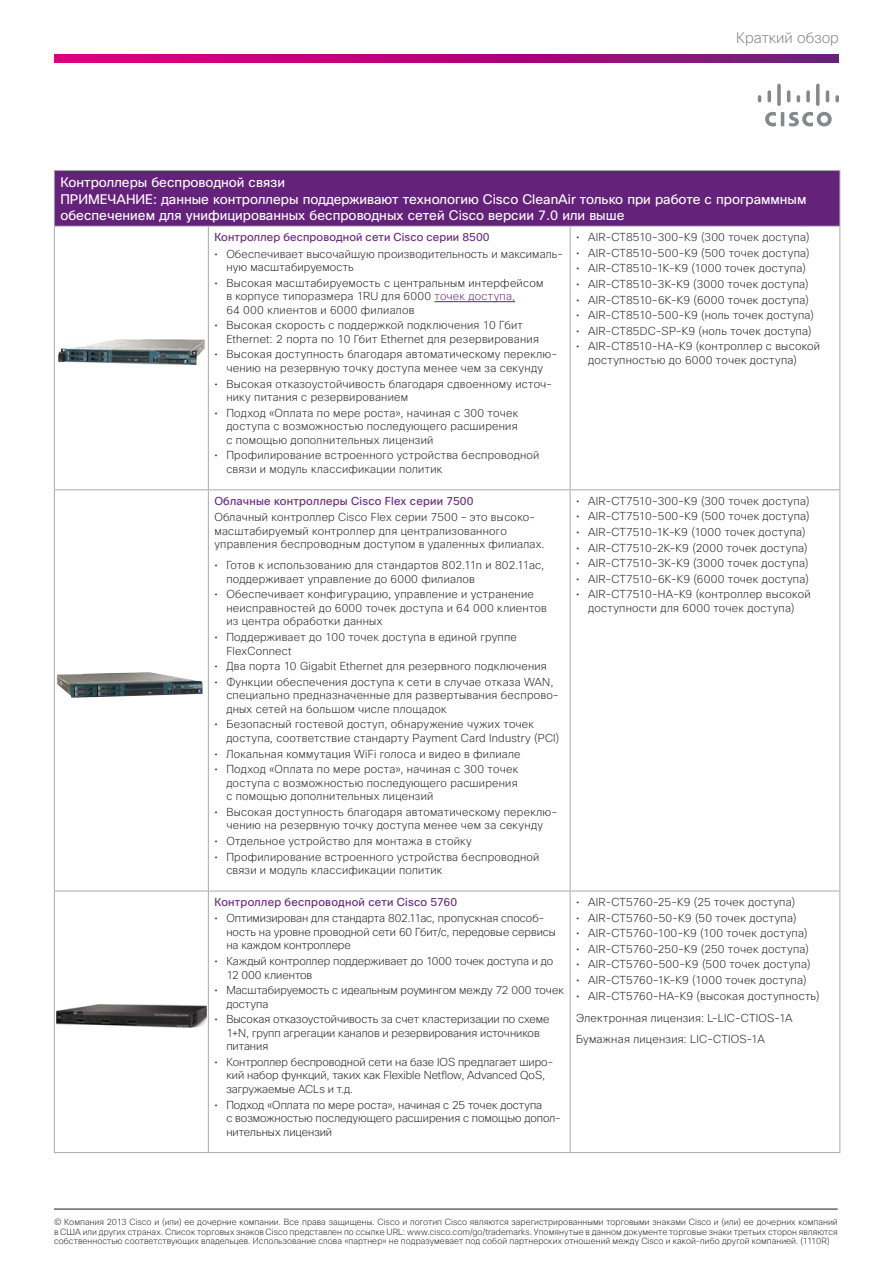
<style>
.page{position:relative;width:893px;height:1263px;background:#fff}
.page>*{position:absolute;margin:0;border:0;box-sizing:border-box;transform-origin:0 0}
.t1{font:200 15px "Cisco Sans";color:#7b7c7e}
.t2{font:13.5px/16.5px "Cisco Sans";color:#fff}
.t3{font:200 11.25px/13.5px "Cisco Sans";letter-spacing:.02em;color:#1a171c}
.t4{font:200 11.25px/13.5px "Cisco Sans";letter-spacing:-.005em;color:#1a171c}
.t5{font:11.25px "Cisco Sans";letter-spacing:.015em;color:#65227a}
.t6{font:200 8.7px/9.4px "Cisco Sans";letter-spacing:.005em;color:#1a171c;text-align:justify}
.s1{color:#65227a}
</style>
<div class="page">
<hr style="left:54px;top:1209px;width:784px;height:1px;background:#1a171c">
<svg style="left:54px;top:54px;width:785px;height:8px"></svg>
<svg style="left:758px;top:84px;width:81px;height:42px"></svg>
<div style="left:54px;top:170px;width:786px;height:56px;background:#65227a"></div>
<hr style="left:54px;top:171px;width:1px;height:55px;background:#a9aaac">
<hr style="left:839px;top:171px;width:1px;height:55px;background:#a9aaac">
<hr style="left:54px;top:170px;width:786px;height:1px;background:#a9aaac">
<hr style="left:54px;top:226px;width:1px;height:263px;background:#a9aaac">
<hr style="left:54px;top:226px;width:154px;height:1px;background:#a9aaac">
<hr style="left:208px;top:226px;width:1px;height:263px;background:#a9aaac">
<hr style="left:208px;top:226px;width:362px;height:1px;background:#a9aaac">
<hr style="left:570px;top:226px;width:1px;height:263px;background:#a9aaac">
<hr style="left:839px;top:226px;width:1px;height:263px;background:#a9aaac">
<hr style="left:570px;top:226px;width:270px;height:1px;background:#a9aaac">
<hr style="left:54px;top:1152px;width:786px;height:1px;background:#a9aaac">
<hr style="left:54px;top:490px;width:1px;height:401px;background:#a9aaac">
<hr style="left:54px;top:891px;width:1px;height:261px;background:#a9aaac">
<hr style="left:54px;top:489px;width:154px;height:1px;background:#a9aaac">
<hr style="left:208px;top:490px;width:1px;height:401px;background:#a9aaac">
<hr style="left:208px;top:891px;width:1px;height:261px;background:#a9aaac">
<hr style="left:208px;top:489px;width:362px;height:1px;background:#a9aaac">
<hr style="left:570px;top:490px;width:1px;height:401px;background:#a9aaac">
<hr style="left:570px;top:891px;width:1px;height:261px;background:#a9aaac">
<hr style="left:839px;top:490px;width:1px;height:401px;background:#a9aaac">
<hr style="left:839px;top:891px;width:1px;height:261px;background:#a9aaac">
<hr style="left:570px;top:489px;width:270px;height:1px;background:#a9aaac">
<hr style="left:54px;top:891px;width:786px;height:1px;background:#a9aaac">
<img style="left:58px;top:339px;width:146px;height:26px">
<hr style="left:434px;top:301px;width:81px;height:1px;background:#65227a">
<img style="left:57px;top:672px;width:146px;height:26px">
<img style="left:56px;top:1005px;width:150px;height:23px">
<h1 class="t1" style="left:736px;top:32px;width:104px">Краткий обзор</h1>
<p class="t2" style="left:60px;top:175px;width:748px">Контроллеры беспроводной связи<br>ПРИМЕЧАНИЕ: данные контроллеры поддерживают технологию Cisco CleanAir только при работе с программным обеспечением для унифицированных беспроводных сетей Cisco версии 7.0 или выше</p>
<p class="t5" style="left:214px;top:233px;width:277px">Контроллер беспроводной сети Cisco серии 8500</p>
<p class="t3" style="left:226px;top:248px;width:339px;text-indent:-12px">• Обеспечивает высочайшую производительность и максималь&shy;ную масштабируемость</p>
<p class="t3" style="left:226px;top:277px;width:319px;text-indent:-12px">• Высокая масштабируемость с центральным интерфейсом в корпусе типоразмера 1RU для 6000 <span class="s1">точек доступа,<br></span>64 000 клиентов и 6000 филиалов</p>
<p class="t3" style="left:226px;top:319px;width:314px;text-indent:-12px">• Высокая скорость с поддержкой подключения 10 Гбит<br>Ethernet: 2 порта по 10 Гбит Ethernet для резервирования</p>
<p class="t3" style="left:214px;top:348px;width:345px;text-align:center">• Высокая доступность благодаря автоматическому переклю&shy;чению на резервную точку доступа менее чем за секунду</p>
<p class="t3" style="left:226px;top:378px;width:327px;text-indent:-12px">• Высокая отказоустойчивость благодаря сдвоенному источ&shy;нику питания с резервированием</p>
<p class="t3" style="left:226px;top:407px;width:293px;text-align:justify;text-indent:-12px">• Подход «Оплата по мере роста», начиная с 300 точек доступа с возможностью последующего расширения с помощью дополнительных лицензий</p>
<p class="t3" style="left:226px;top:449px;width:315px;text-indent:-12px">• Профилирование встроенного устройства беспроводной связи и модуль классификации политик</p>
<p class="t3" style="left:576px;top:231px;width:235px">• AIR-CT8510-300-K9 (300 точек доступа)</p>
<p class="t3" style="left:576px;top:247px;width:235px">• AIR-CT8510-500-K9 (500 точек доступа)</p>
<p class="t3" style="left:576px;top:262px;width:231px">• AIR-CT8510-1K-K9 (1000 точек доступа)</p>
<p class="t3" style="left:576px;top:278px;width:234px">• AIR-CT8510-3K-K9 (3000 точек доступа)</p>
<p class="t3" style="left:576px;top:294px;width:234px">• AIR-CT8510-6K-K9 (6000 точек доступа)</p>
<p class="t3" style="left:576px;top:309px;width:239px">• AIR-CT8510-500-K9 (ноль точек доступа)</p>
<p class="t3" style="left:576px;top:325px;width:237px">• AIR-CT85DC-SP-K9 (ноль точек доступа)</p>
<p class="t3" style="left:588px;top:340px;width:233px;text-indent:-12px">• AIR-CT8510-HA-K9 (контроллер с высокой доступностью до 6000 точек доступа)</p>
<p class="t5" style="left:214px;top:496px;width:261px">Облачные контроллеры Cisco Flex серии 7500</p>
<p class="t3" style="left:214px;top:511px;width:332px">Облачный контроллер Cisco Flex серии 7500 – это высоко&shy;масштабируемый контроллер для централизованного управления беспроводным доступом в удаленных филиалах.</p>
<p class="t3" style="left:226px;top:559px;width:319px;text-indent:-12px">• Готов к использованию для стандартов 802.11n и 802.11ac, поддерживает управление до 6000 филиалов</p>
<p class="t3" style="left:226px;top:588px;width:322px;text-indent:-12px">• Обеспечивает конфигурацию, управление и устранение неисправностей до 6000 точек доступа и 64 000 клиентов из центра обработки данных</p>
<p class="t3" style="left:226px;top:631px;width:292px;text-indent:-12px">• Поддерживает до 100 точек доступа в единой группе<br>FlexConnect</p>
<p class="t3" style="left:214px;top:660px;width:334px">• Два порта 10 Gigabit Ethernet для резервного подключения</p>
<p class="t3" style="left:226px;top:676px;width:334px;text-indent:-12px">• Функции обеспечения доступа к сети в случае отказа WAN, специально предназначенные для развертывания беспрово&shy;дных сетей на большом числе площадок</p>
<p class="t3" style="left:226px;top:718px;width:335px;text-indent:-12px">• Безопасный гостевой доступ, обнаружение чужих точек доступа, соответствие стандарту Payment Card Industry (PCI)</p>
<p class="t3" style="left:214px;top:747px;width:308px">• Локальная коммутация WiFi голоса и видео в филиале</p>
<p class="t3" style="left:226px;top:763px;width:293px;text-align:justify;text-indent:-12px">• Подход «Оплата по мере роста», начиная с 300 точек доступа с возможностью последующего расширения с помощью дополнительных лицензий</p>
<p class="t3" style="left:214px;top:806px;width:345px;text-align:center">• Высокая доступность благодаря автоматическому переклю&shy;чению на резервную точку доступа менее чем за секунду</p>
<p class="t3" style="left:214px;top:835px;width:259px">• Отдельное устройство для монтажа в стойку</p>
<p class="t3" style="left:226px;top:850px;width:315px;text-indent:-12px">• Профилирование встроенного устройства беспроводной связи и модуль классификации политик</p>
<p class="t5" style="left:214px;top:897px;width:244px">Контроллер беспроводной сети Cisco 5760</p>
<p class="t4" style="left:226px;top:912px;width:331px;text-indent:-12px">• Оптимизирован для стандарта 802.11ac, пропускная способ&shy;ность на уровне проводной сети 60 Гбит/с, передовые сервисы на каждом контроллере</p>
<p class="t4" style="left:226px;top:955px;width:328px;text-indent:-12px">• Каждый контроллер поддерживает до 1000 точек доступа и до<br>12 000 клиентов</p>
<p class="t4" style="left:226px;top:984px;width:339px;text-indent:-12px">• Масштабируемость с идеальным роумингом между 72 000 точек доступа</p>
<p class="t4" style="left:226px;top:1013px;width:325px;text-indent:-12px">• Высокая отказоустойчивость за счет кластеризации по схеме<br>1+N, групп агрегации каналов и резервирования источников питания</p>
<p class="t4" style="left:226px;top:1056px;width:329px;text-indent:-12px">• Контроллер беспроводной сети на базе IOS предлагает широ&shy;кий набор функций, таких как Flexible Netflow, Advanced QoS, загружаемые ACLs и т.д.</p>
<p class="t4" style="left:226px;top:1099px;width:336px;text-indent:-12px">• Подход «Оплата по мере роста», начиная с 25 точек доступа<br>с возможностью последующего расширения с помощью допол&shy;нительных лицензий</p>
<p class="t3" style="left:576px;top:495px;width:235px">• AIR-CT7510-300-K9 (300 точек доступа)</p>
<p class="t3" style="left:576px;top:510px;width:235px">• AIR-CT7510-500-K9 (500 точек доступа)</p>
<p class="t3" style="left:576px;top:526px;width:231px">• AIR-CT7510-1K-K9 (1000 точек доступа)</p>
<p class="t3" style="left:576px;top:542px;width:233px">• AIR-CT7510-2K-K9 (2000 точек доступа)</p>
<p class="t3" style="left:576px;top:557px;width:234px">• AIR-CT7510-3K-K9 (3000 точек доступа)</p>
<p class="t3" style="left:576px;top:573px;width:234px">• AIR-CT7510-6K-K9 (6000 точек доступа)</p>
<p class="t3" style="left:576px;top:588px;width:236px;text-align:center">• AIR-CT7510-HA-K9 (контроллер высокой доступности для 6000 точек доступа)</p>
<p class="t3" style="left:576px;top:896px;width:221px">• AIR-CT5760-25-K9 (25 точек доступа)</p>
<p class="t3" style="left:576px;top:912px;width:222px">• AIR-CT5760-50-K9 (50 точек доступа)</p>
<p class="t3" style="left:576px;top:927px;width:233px">• AIR-CT5760-100-K9 (100 точек доступа)</p>
<p class="t3" style="left:576px;top:943px;width:234px">• AIR-CT5760-250-K9 (250 точек доступа)</p>
<p class="t3" style="left:576px;top:958px;width:236px">• AIR-CT5760-500-K9 (500 точек доступа)</p>
<p class="t3" style="left:576px;top:974px;width:232px">• AIR-CT5760-1K-K9 (1000 точек доступа)</p>
<p class="t3" style="left:576px;top:986px;width:245px;line-height:21.5px">• AIR-CT5760-HA-K9 (высокая доступность)<br>Электронная лицензия: L-LIC-CTIOS-1A<br>Бумажная лицензия: LIC-CTIOS-1A</p>
<p class="t6" style="left:54px;top:1218px;width:785px">© Компания 2013 Cisco и (или) ее дочерние компании. Все права защищены. Cisco и логотип Cisco являются зарегистрированными торговыми знаками Cisco и (или) ее дочерних компаний в США или других странах. Список торговых знаков Cisco представлен по ссылке URL: www.cisco.com/go/trademarks. Упомянутые в данном документе торговые знаки третьих сторон являются собственностью соответствующих владельцев. Использование слова «партнер» не подразумевает под собой партнерских отношений между Cisco и какой-либо другой компанией. (1110R)</p>
</div>
